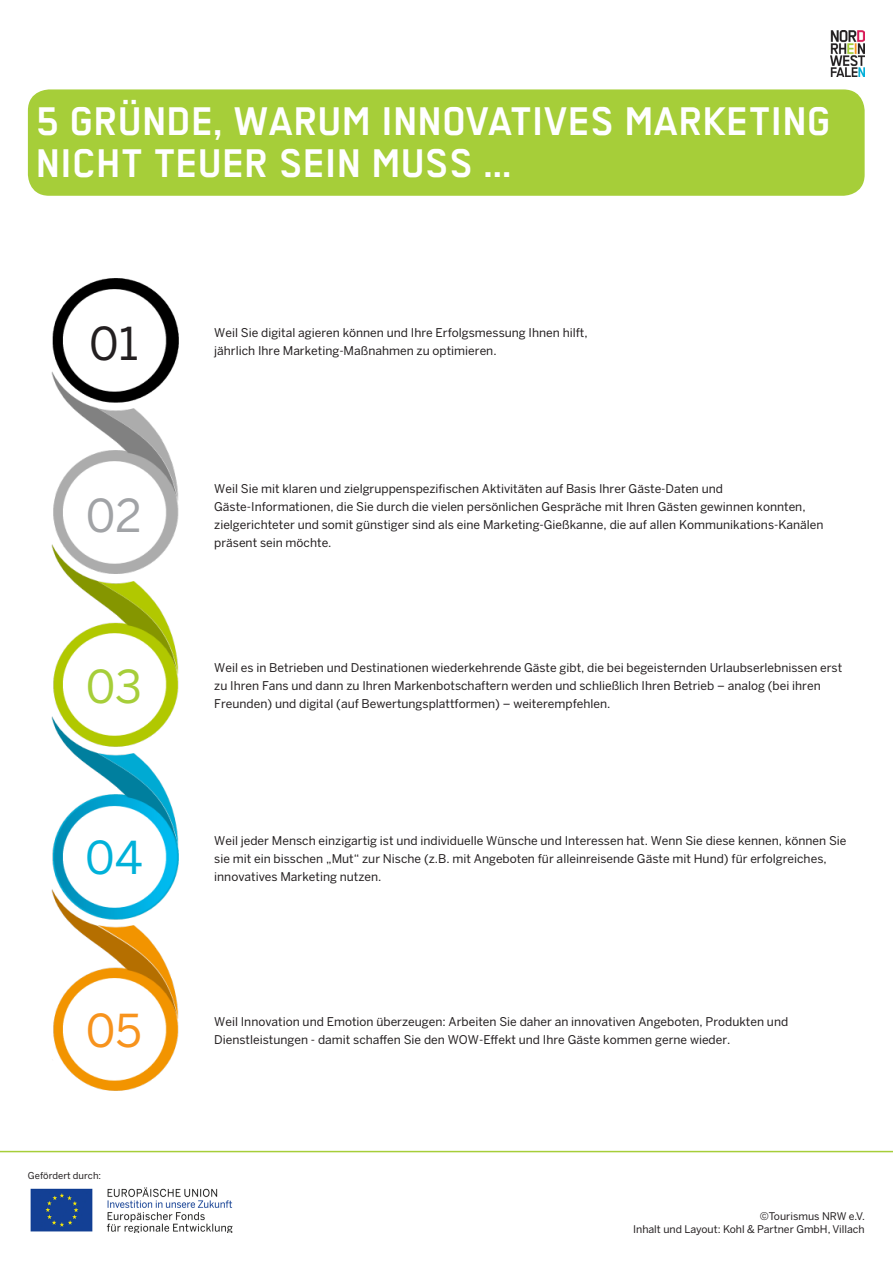
<style>
.page{position:relative;width:893px;height:1263px;background:#fff}
.page>*{position:absolute;margin:0;border:0;box-sizing:border-box;transform-origin:0 0}
.t1{font:700 45px/42px "Regular";color:#fff}
.t2{font:45px "Benton Sans";color:#231f20}
.t3{font:45px "Benton Sans";color:#a1a3a6}
.t4{font:45px "Benton Sans";color:#a6ce39}
.t5{font:45px "Benton Sans";color:#00b1d9}
.t6{font:45px "Benton Sans";color:#f7931d}
.t7{font:12px/18px "Benton Sans";color:#231f20}
.t8{font:10.5px "Benton Sans";color:#231f20}
.t9{font:9.45px "Benton Sans";color:#231f20}
</style>
<div class="page">
<hr style="left:0;top:1151px;width:893px;height:1px;background:#a6ce39">
<img style="left:30px;top:1187px;width:203px;height:46px">
<img style="left:830px;top:31px;width:35px;height:46px">
<div style="left:28px;top:89px;width:837px;height:107px;background:#a6ce39;border-radius:21px"></div>
<img style="left:52px;top:278px;width:127px;height:813px">
<svg style="left:52px;top:1050px;width:47px;height:41px"></svg>
<p class="t1" style="left:36px;top:100px;width:797px">5 GRÜNDE, WARUM INNOVATIVES MARKETING<br>NICHT TEUER SEIN MUSS ...</p>
<p class="t2" style="left:89px;top:316px;width:51px">01</p>
<p class="t3" style="left:86px;top:489px;width:57px">02</p>
<p class="t4" style="left:86px;top:660px;width:57px">03</p>
<p class="t5" style="left:85px;top:831px;width:59px">04</p>
<p class="t6" style="left:86px;top:1004px;width:58px">05</p>
<p class="t9" style="left:28px;top:1170px;width:75px">Gefördert durch:</p>
<p class="t7" style="left:214px;top:323px;width:375px">Weil Sie digital agieren können und Ihre Erfolgsmessung Ihnen hilft, jährlich Ihre Marketing-Maßnahmen zu optimieren.</p>
<p class="t7" style="left:214px;top:479px;width:611px">Weil Sie mit klaren und zielgruppenspezifischen Aktivitäten auf Basis Ihrer Gäste-Daten und Gäste-Informationen, die Sie durch die vielen persönlichen Gespräche mit Ihren Gästen gewinnen konnten, zielgerichteter und somit günstiger sind als eine Marketing-Gießkanne, die auf allen Kommunikations-Kanälen präsent sein möchte.</p>
<p class="t7" style="left:214px;top:659px;width:629px">Weil es in Betrieben und Destinationen wiederkehrende Gäste gibt, die bei begeisternden Urlaubserlebnissen erst zu Ihren Fans und dann zu Ihren Markenbotschaftern werden und schließlich Ihren Betrieb – analog (bei ihren<br>Freunden) und digital (auf Bewertungsplattformen) – weiterempfehlen.</p>
<p class="t7" style="left:214px;top:831px;width:634px">Weil jeder Mensch einzigartig ist und individuelle Wünsche und Interessen hat. Wenn Sie diese kennen, können Sie sie mit ein bisschen „Mut“ zur Nische (z.B. mit Angeboten für alleinreisende Gäste mit Hund) für erfolgreiches, innovatives Marketing nutzen.</p>
<p class="t7" style="left:214px;top:1012px;width:575px">Weil Innovation und Emotion überzeugen: Arbeiten Sie daher an innovativen Angeboten, Produkten und<br>Dienstleistungen - damit schaffen Sie den WOW-Effekt und Ihre Gäste kommen gerne wieder.</p>
<p class="t8" style="left:760px;top:1210px;width:106px">©Tourismus NRW e.V.</p>
<p class="t8" style="left:633px;top:1222px;width:233px">Inhalt und Layout: Kohl &amp; Partner GmbH, Villach</p>
</div>
